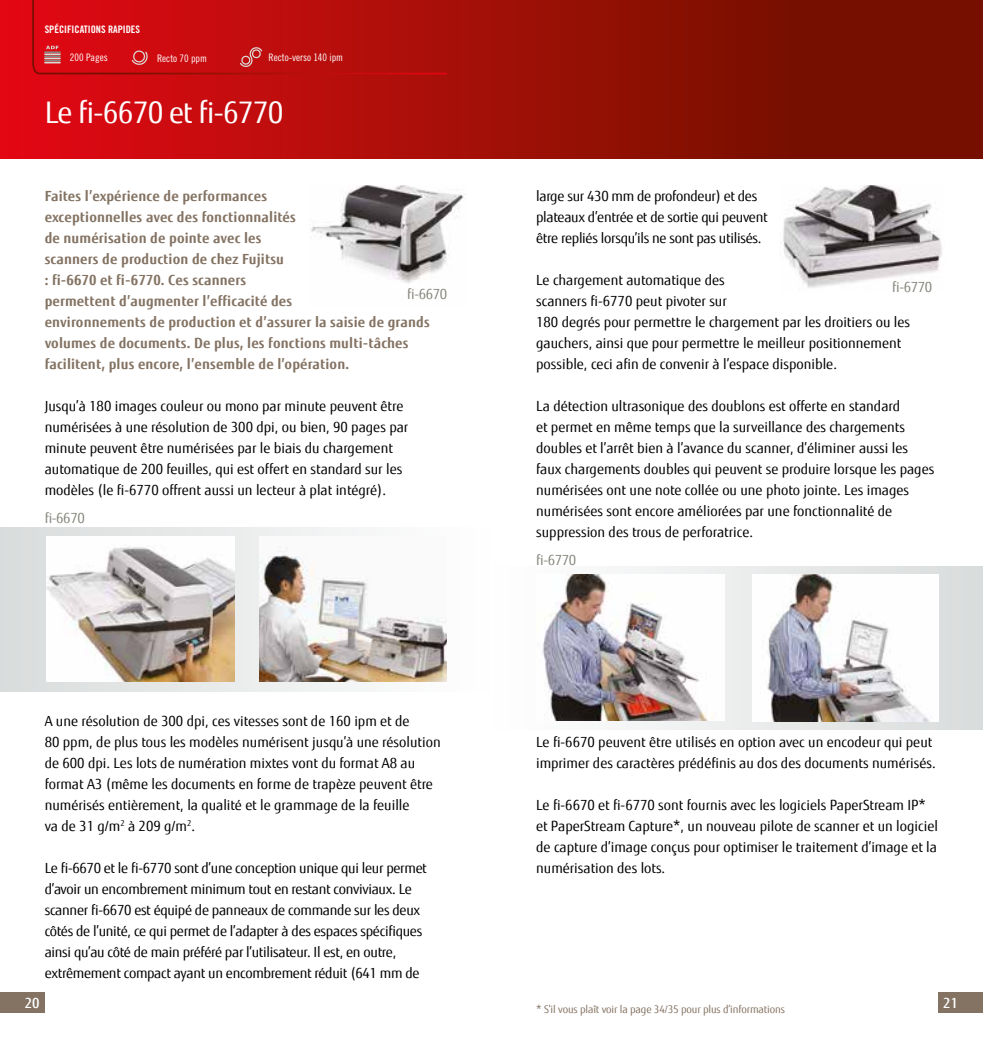
<style>
.page{position:relative;width:983px;height:1042px;background:#fff}
.page>*{position:absolute;margin:0;border:0;box-sizing:border-box;transform-origin:0 0}
.t1{font:29.75px "Fujitsu Sans";letter-spacing:-.025em;color:#fff}
.t2{font:14px/21px "Fujitsu Sans";color:#000}
.t3{font:14px/21px "Fujitsu Sans";letter-spacing:-.02em;color:#000}
.t4{font:700 14px/21px "Fujitsu Sans";letter-spacing:.01em;color:#847363}
.t5{font:14px "Fujitsu Sans";letter-spacing:-.025em;color:#87867e}
.t6{font:500 14px "Fujitsu Sans";color:#fff}
.t7{font:10.5px "Fujitsu Sans";letter-spacing:-.01em;color:#847363}
.t8{font:10.33px "Trade Gothic Cond Eighteen";color:#fff}
.t9{font:10.33px "Trade Gothic Bold Cond Twenty";color:#fff}
</style>
<div class="page">
<div style="left:0;top:0;width:982px;height:159px;background:linear-gradient(to right,#e10a13,#671100)"></div>
<div style="left:0;top:992px;width:45px;height:21px;background:#847363"></div>
<div style="left:938px;top:992px;width:44px;height:21px;background:#847363"></div>
<svg style="left:31px;top:0;width:417px;height:75px;background:#c20e0f"></svg>
<img style="left:780px;top:185px;width:162px;height:103px">
<div style="left:491px;top:566px;width:491px;height:163px;background:linear-gradient(to right,#fcfcfc,#dde0df)"></div>
<div style="left:0;top:528px;width:491px;height:164px;background:linear-gradient(to right,#d9dcdc,#fff)"></div>
<img style="left:46px;top:536px;width:188px;height:146px">
<img style="left:260px;top:536px;width:186px;height:145px">
<img style="left:536px;top:575px;width:188px;height:146px">
<img style="left:752px;top:575px;width:186px;height:146px">
<img style="left:311px;top:185px;width:153px;height:98px">
<p class="t9" style="left:45px;top:23px;width:97px">SPÉCIFICATIONS RAPIDES</p>
<p class="t8" style="left:70px;top:51px;width:39px">200 Pages</p>
<p class="t8" style="left:157px;top:53px;width:51px">Recto 70 ppm</p>
<p class="t8" style="left:268px;top:51px;width:76px">Recto-verso 140 ipm</p>
<h1 class="t1" style="left:45px;top:95px;width:240px">Le fi-6670 et fi-6770</h1>
<p class="t4" style="left:45px;top:185px;width:386px">Faites l’expérience de performances<br>exceptionnelles avec des fonctionnalités<br>de numérisation de pointe avec les<br>scanners de production de chez Fujitsu<br>: fi-6670 et fi-6770. Ces scanners<br>permettent d’augmenter l’efficacité des<br>environnements de production et d’assurer la saisie de grands volumes de documents. De plus, les fonctions multi-tâches facilitent, plus encore, l’ensemble de l’opération.</p>
<p class="t2" style="left:45px;top:395px;width:365px">Jusqu’à 180 images couleur ou mono par minute peuvent être numérisées à une résolution de 300 dpi, ou bien, 90 pages par minute peuvent être numérisées par le biais du chargement automatique de 200 feuilles, qui est offert en standard sur les modèles (le fi-6770 offrent aussi un lecteur à plat intégré).</p>
<p class="t5" style="left:407px;top:285px;width:42px">fi-6670</p>
<p class="t5" style="left:45px;top:509px;width:42px">fi-6670</p>
<p class="t2" style="left:45px;top:710px;width:397px">A une résolution de 300 dpi, ces vitesses sont de 160 ipm et de<br>80 ppm, de plus tous les modèles numérisent jusqu’à une résolution de 600 dpi. Les lots de numération mixtes vont du format A8 au format A3 (même les documents en forme de trapèze peuvent être numérisés entièrement, la qualité et le grammage de la feuille<br>va de 31 g/m<sup>2</sup> à 209 g/m<sup>2</sup>.</p>
<p class="t3" style="left:45px;top:857px;width:383px">Le fi-6670 et le fi-6770 sont d’une conception unique qui leur permet d’avoir un encombrement minimum tout en restant conviviaux. Le scanner fi-6670 est équipé de panneaux de commande sur les deux côtés de l’unité, ce qui permet de l’adapter à des espaces spécifiques ainsi qu’au côté de main préféré par l’utilisateur. Il est, en outre, extrêmement compact ayant un encombrement réduit (641 mm de</p>
<p class="t3" style="left:536px;top:185px;width:233px">large sur 430 mm de profondeur) et des plateaux d’entrée et de sortie qui peuvent être repliés lorsqu’ils ne sont pas utilisés.</p>
<p class="t2" style="left:536px;top:269px;width:375px">Le chargement automatique des<br>scanners fi-6770 peut pivoter sur<br>180 degrés pour permettre le chargement par les droitiers ou les gauchers, ainsi que pour permettre le meilleur positionnement possible, ceci afin de convenir à l’espace disponible.</p>
<p class="t2" style="left:536px;top:395px;width:399px">La détection ultrasonique des doublons est offerte en standard<br>et permet en même temps que la surveillance des chargements doubles et l’arrêt bien à l’avance du scanner, d’éliminer aussi les faux chargements doubles qui peuvent se produire lorsque les pages numérisées ont une note collée ou une photo jointe. Les images numérisées sont encore améliorées par une fonctionnalité de suppression des trous de perforatrice.</p>
<p class="t5" style="left:891px;top:278px;width:42px">fi-6770</p>
<p class="t5" style="left:536px;top:551px;width:42px">fi-6770</p>
<p class="t2" style="left:536px;top:731px;width:401px">Le fi-6670 peuvent être utilisés en option avec un encodeur qui peut imprimer des caractères prédéfinis au dos des documents numérisés.</p>
<p class="t2" style="left:536px;top:794px;width:403px">Le fi-6670 et fi-6770 sont fournis avec les logiciels PaperStream IP* et PaperStream Capture*, un nouveau pilote de scanner et un logiciel de capture d’image conçus pour optimiser le traitement d’image et la numérisation des lots.</p>
<p class="t6" style="left:25px;top:994px;width:16px">20</p>
<p class="t6" style="left:943px;top:994px;width:16px">21</p>
<p class="t7" style="left:536px;top:1003px;width:250px">* S’il vous plaît voir la page 34/35 pour plus d’informations</p>
</div>
